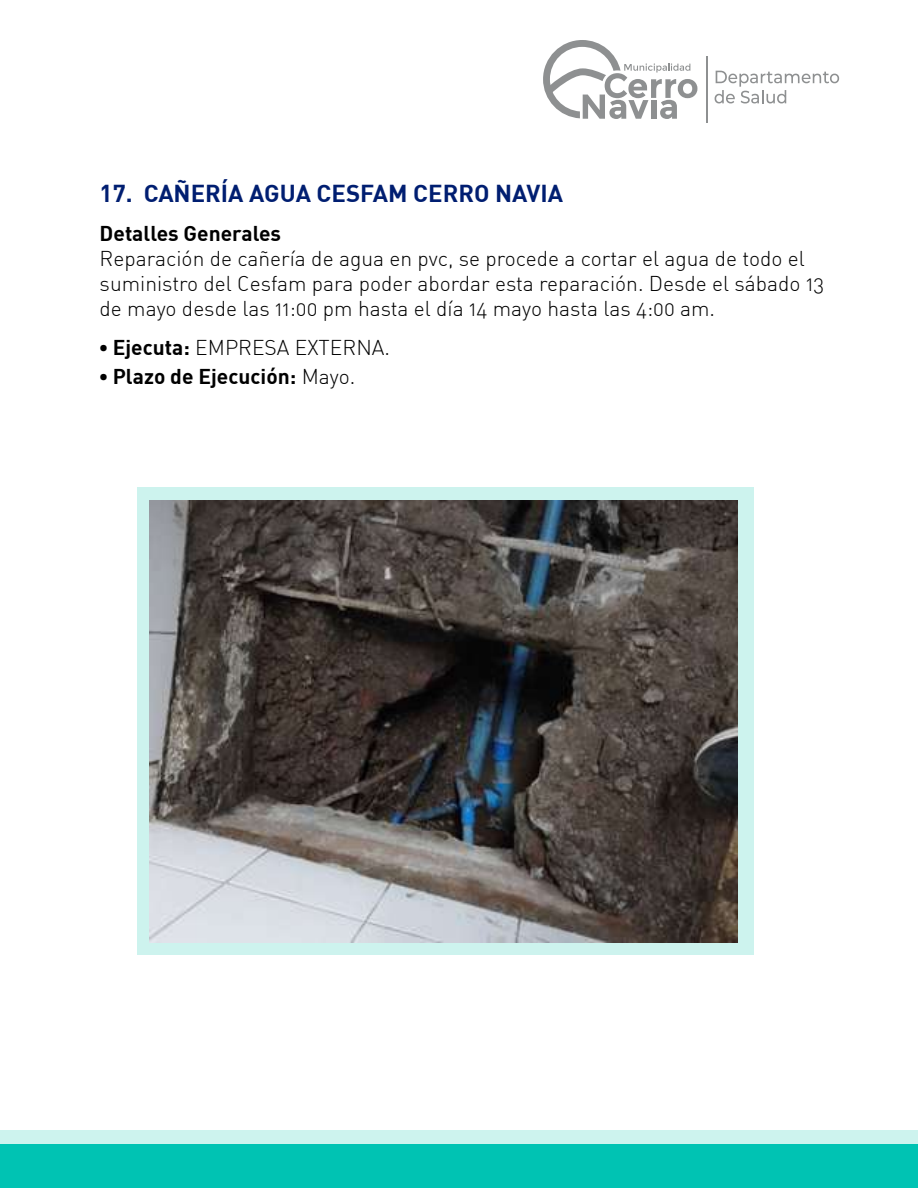
<style>
.page{position:relative;width:918px;height:1188px;background:#fff}
.page>*{position:absolute;margin:0;border:0;box-sizing:border-box;transform-origin:0 0}
.t1{font:700 24px "DIN";color:#001e71}
.t2{font:21px/25.2px "DIN Light Alternate";color:#000}
.t3{font:700 21px "DIN";color:#000}
.s1{font-family:"Montserrat";font-weight:900;font-size:24px}
.s2{font-family:"DIN";font-weight:700}
.s3{font-family:"DIN Light Alternate";font-weight:400}
</style>
<div class="page">
<svg style="left:543px;top:40px;width:154px;height:79px"></svg>
<hr style="left:706px;top:56px;width:1px;height:67px;background:#8e9091">
<svg style="left:715px;top:71px;width:124px;height:33px"></svg>
<div style="left:138px;top:487px;width:616px;height:468px;background:#cdf3ee"></div>
<div style="left:0;top:1130px;width:918px;height:50px;background:#cdf3ee"></div>
<div style="left:0;top:1144px;width:918px;height:44px;background:#00c3b3"></div>
<img style="left:150px;top:501px;width:588px;height:441px">
<p class="t1" style="left:100px;top:177px;width:465px">17. CAÑERÍA AGUA CESFAM CERRO NAVIA</p>
<p class="t3" style="left:100px;top:219px;width:183px">Detalles Generales</p>
<p class="t2" style="left:100px;top:246px;width:726px">Reparación de cañería de agua en pvc, se procede a cortar el agua de todo el suministro del Cesfam para poder abordar esta reparación. Desde el sábado 13 de mayo desde las 11:00 pm hasta el día 14 mayo hasta las 4:00 am.</p>
<p class="t2" style="left:100px;top:335px;width:292px"><span class="s1">·</span> <span class="s2">Ejecuta:</span> EMPRESA EXTERNA.</p>
<p class="t3" style="left:100px;top:363px;width:257px"><span class="s1">·</span> Plazo de Ejecución: <span class="s3">Mayo.</span></p>
</div>
